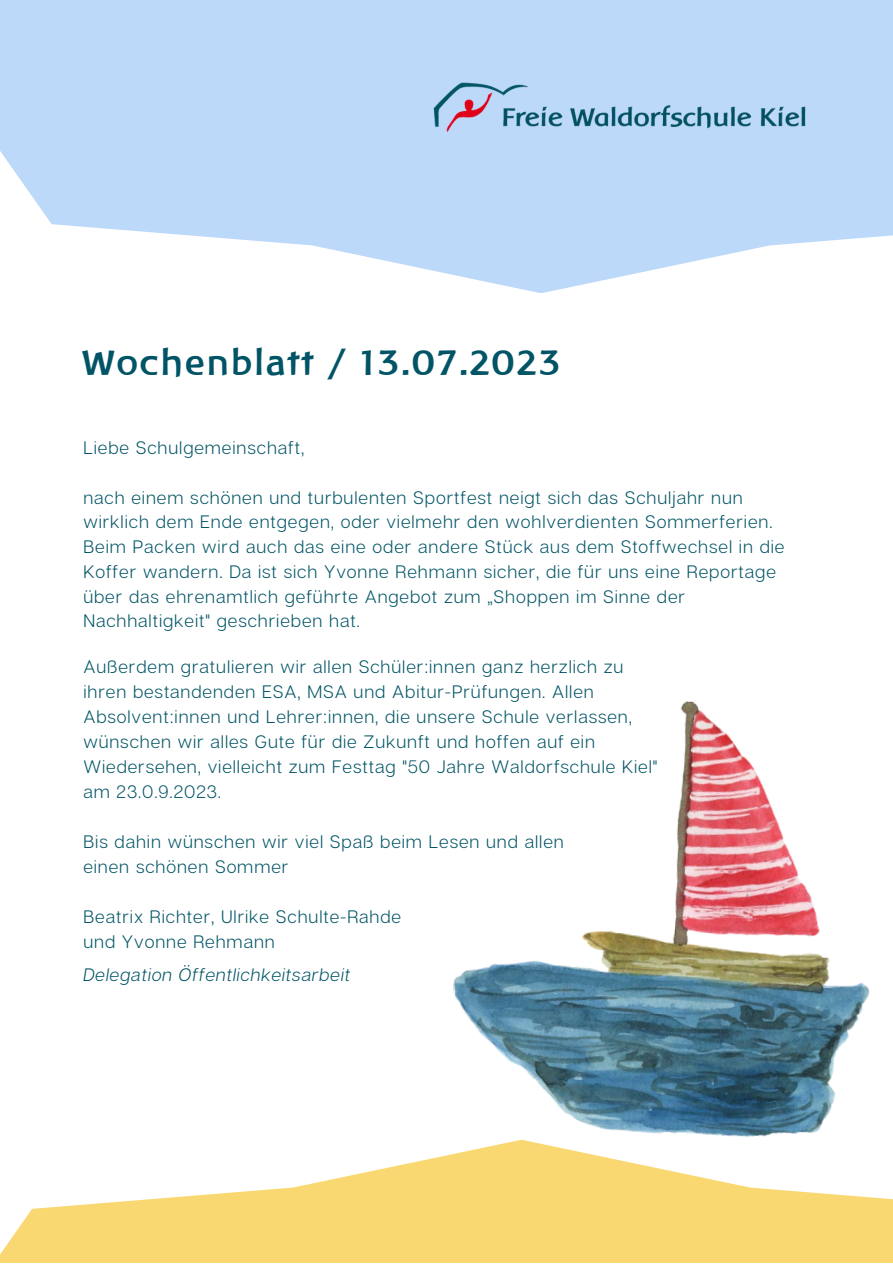
<style>
.page{position:relative;width:893px;height:1264px;background:#fff}
.page>*{position:absolute;margin:0;border:0;box-sizing:border-box;transform-origin:0 0}
.t1{font:700 36px "Baar Philos";letter-spacing:.05em;color:#005465}
.t2{font:300 18px/24.8px "Articulat CF";letter-spacing:.05em;color:#005465}
.t3{font:italic 300 18px "Articulat CF";letter-spacing:.05em;color:#005465}
</style>
<div class="page">
<svg style="left:0;top:0;width:892px;height:293px;fill:#bcd9fa"></svg>
<img style="left:419px;top:71px;width:400px;height:78px">
<svg style="left:0;top:1147px;width:892px;height:115px;fill:#fad871"></svg>
<img style="left:453px;top:701px;width:417px;height:446px">
<p class="t1" style="left:81px;top:342px;width:481px">Wochenblatt / 13.07.2023</p>
<p class="t2" style="left:83px;top:435px;width:222px">Liebe Schulgemeinschaft,</p>
<p class="t2" style="left:83px;top:484px;width:702px">nach einem schönen und turbulenten Sportfest neigt sich das Schuljahr nun wirklich dem Ende entgegen, oder vielmehr den wohlverdienten Sommerferien.<br>Beim Packen wird auch das eine oder andere Stück aus dem Stoffwechsel in die Koffer wandern. Da ist sich Yvonne Rehmann sicher, die für uns eine Reportage über das ehrenamtlich geführte Angebot zum „Shoppen im Sinne der Nachhaltigkeit" geschrieben hat.</p>
<p class="t2" style="left:83px;top:654px;width:575px">Außerdem gratulieren wir allen Schüler:innen ganz herzlich zu ihren bestandenden ESA, MSA und Abitur-Prüfungen. Allen Absolvent:innen und Lehrer:innen, die unsere Schule verlassen, wünschen wir alles Gute für die Zukunft und hoffen auf ein Wiedersehen, vielleicht zum Festtag "50 Jahre Waldorfschule Kiel" am 23.0.9.2023.</p>
<p class="t2" style="left:83px;top:829px;width:482px">Bis dahin wünschen wir viel Spaß beim Lesen und allen</p>
<p class="t2" style="left:83px;top:854px;width:206px">einen schönen Sommer</p>
<p class="t2" style="left:83px;top:904px;width:319px">Beatrix Richter, Ulrike Schulte-Rahde</p>
<p class="t2" style="left:83px;top:929px;width:193px">und Yvonne Rehmann</p>
<p class="t3" style="left:83px;top:963px;width:268px">Delegation Öffentlichkeitsarbeit</p>
</div>
